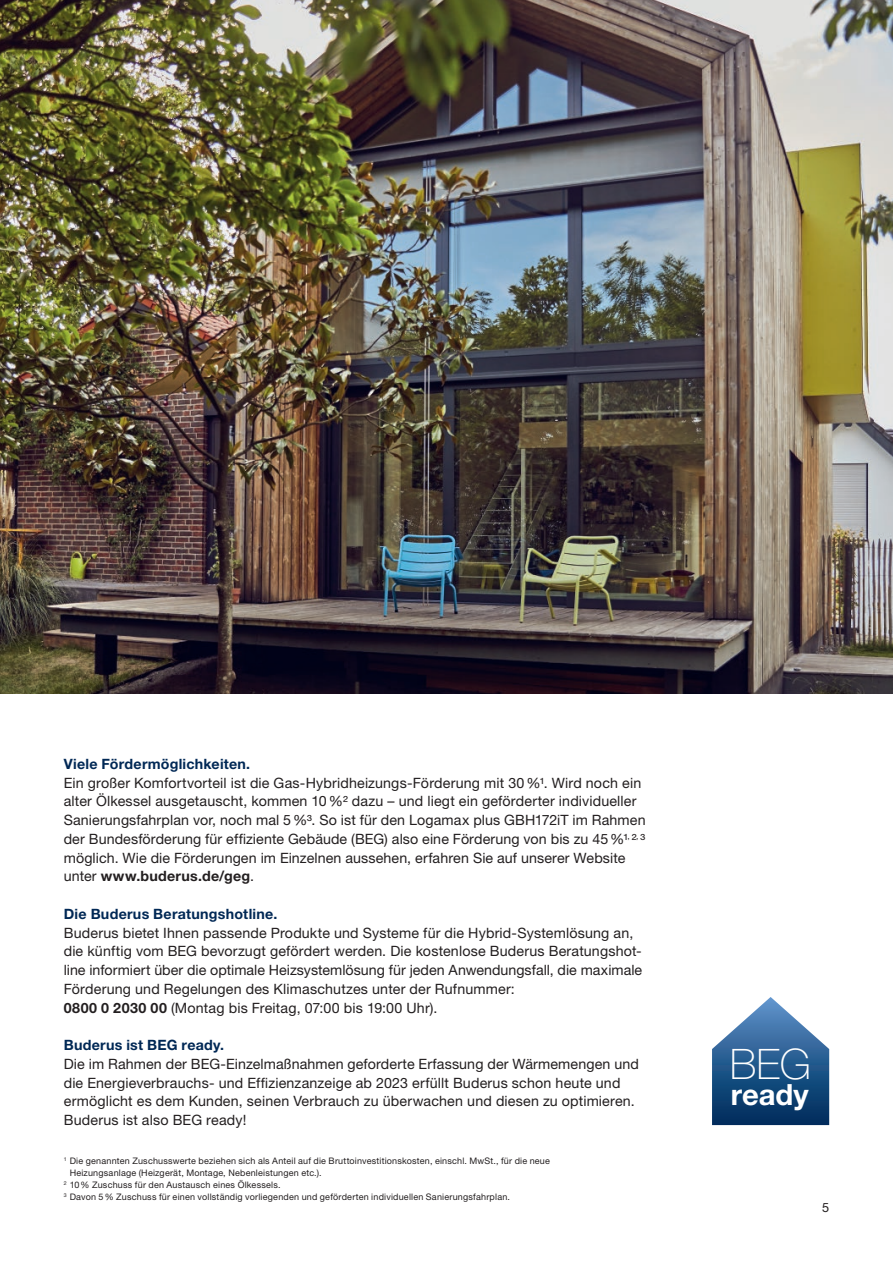
<style>
.page{position:relative;width:893px;height:1263px;background:#fff}
.page>*{position:absolute;margin:0;border:0;box-sizing:border-box;transform-origin:0 0}
.t1{font:100 42.15px "Helvetica Neue LT Pro";color:#fff}
.t2{font:700 29.25px "Helvetica Neue LT Pro";color:#fff}
.t3{font:14.25px/18.8px "Helvetica Neue LT Pro";letter-spacing:.01em;color:#231f20}
.t4{font:700 14.25px "Helvetica Neue LT Pro";letter-spacing:.015em;color:#002855}
.t5{font:12.75px "Helvetica Neue LT Pro";color:#231f20}
.t6{font:9px "Helvetica Neue LT Pro";letter-spacing:.025em;color:#231f20}
.s1{font-weight:700}
</style>
<div class="page">
<img style="left:0;top:0;width:893px;height:693px">
<svg style="left:712px;top:997px;width:117px;height:128px"></svg>
<p class="t4" style="left:64px;top:755px;width:188px">Viele Fördermöglichkeiten.</p>
<p class="t3" style="left:64px;top:773px;width:583px">Ein großer Komfortvorteil ist die Gas-Hybridheizungs-Förderung mit 30%¹. Wird noch ein alter Ölkessel ausgetauscht, kommen 10%² dazu – und liegt ein geförderter individueller Sanierungsfahrplan vor, noch mal 5%³. So ist für den Logamax plus GBH172iT im Rahmen der Bundesförderung für effiziente Gebäude (BEG) also eine Förderung von bis zu 45%¹<sup>,</sup> ²<sup>,</sup> ³ möglich. Wie die Förderungen im Einzelnen aussehen, erfahren Sie auf unserer Website unter <span class="s1">www.buderus.de/geg</span>.</p>
<p class="t4" style="left:64px;top:905px;width:215px">Die Buderus Beratungshotline.</p>
<p class="t3" style="left:64px;top:923px;width:580px">Buderus bietet Ihnen passende Produkte und Systeme für die Hybrid-Systemlösung an, die künftig vom BEG bevorzugt gefördert werden. Die kostenlose Buderus Beratungshot&shy;line informiert über die optimale Heizsystemlösung für jeden Anwendungsfall, die maximale Förderung und Regelungen des Klimaschutzes unter der Rufnummer:<br><span class="s1">0800 0 2030 00</span> (Montag bis Freitag, 07:00 bis 19:00 Uhr).</p>
<p class="t4" style="left:64px;top:1036px;width:162px">Buderus ist BEG ready.</p>
<p class="t3" style="left:64px;top:1054px;width:577px">Die im Rahmen der BEG-Einzelmaßnahmen geforderte Erfassung der Wärmemengen und die Energieverbrauchs- und Effizienzanzeige ab 2023 erfüllt Buderus schon heute und ermöglicht es dem Kunden, seinen Verbrauch zu überwachen und diesen zu optimieren.<br>Buderus ist also BEG ready!</p>
<p class="t6" style="left:64px;top:1155px;width:488px"><sup>1</sup> Die genannten Zuschusswerte beziehen sich als Anteil auf die Bruttoinvestitionskosten, einschl. MwSt., für die neue</p>
<p class="t6" style="left:70px;top:1167px;width:253px">Heizungsanlage (Heizgerät, Montage, Nebenleistungen etc.).</p>
<p class="t6" style="left:64px;top:1179px;width:218px"><sup>2</sup> 10% Zuschuss für den Austausch eines Ölkessels.</p>
<p class="t6" style="left:64px;top:1191px;width:448px"><sup>3</sup> Davon 5% Zuschuss für einen vollständig vorliegenden und geförderten individuellen Sanierungsfahrplan.</p>
<h1 class="t1" style="left:730px;top:1039px;width:83px">BEG</h1>
<h2 class="t2" style="left:731px;top:1077px;width:80px">ready</h2>
<p class="t5" style="left:822px;top:1200px;width:9px">5</p>
</div>
